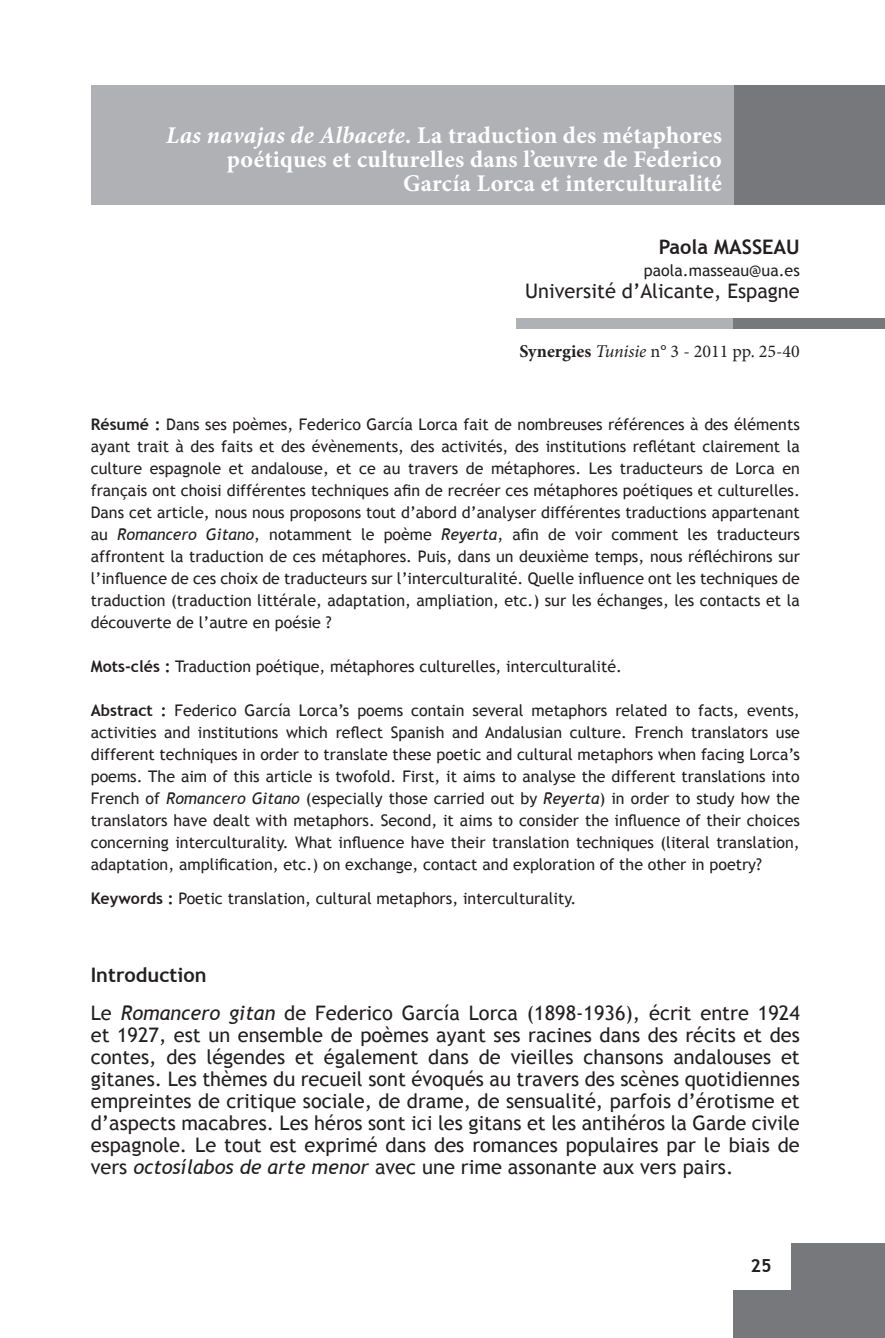
<style>
.page{position:relative;width:885px;height:1338px;background:#fff}
.page>*{position:absolute;margin:0;border:0;box-sizing:border-box;transform-origin:0 0}
.t1{font:700 24px/24px "Minion Pro";letter-spacing:.01em;color:#fff;text-align:right}
.t2{font:20px/22px "Trebuchet MS";color:#231f20}
.t3{font:700 20px "Trebuchet MS";color:#231f20}
.t4{font:18px "Minion Pro";color:#231f20}
.t5{font:700 18px "Trebuchet MS";color:#231f20}
.t6{font:16px/22px "Trebuchet MS";color:#231f20;text-align:justify}
.s1{font-style:italic}
.s2{font-weight:700}
</style>
<div class="page">
<div style="left:733px;top:1243px;width:151px;height:95px;background:#76787b"></div>
<div style="left:731px;top:1242px;width:59px;height:48px;background:#fff"></div>
<div style="left:516px;top:318px;width:219px;height:11px;background:#b0b1b5"></div>
<div style="left:730px;top:85px;width:154px;height:119px;background:#76787b"></div>
<div style="left:733px;top:318px;width:151px;height:11px;background:#76787b"></div>
<div style="left:91px;top:85px;width:642px;height:120px;background:#b0b1b5"></div>
<h1 class="t1" style="left:166px;top:123px;width:557px"><span class="s1">Las navajas de Albacete</span>. La traduction des métaphores poétiques et culturelles dans l’œuvre de Federico<br>García Lorca et interculturalité</h1>
<p class="t3" style="left:658px;top:234px;width:142px">Paola MASSEAU</p>
<p class="t6" style="left:643px;top:259px;width:157px">paola.masseau@ua.es</p>
<p class="t2" style="left:525px;top:280px;width:276px">Université d’Alicante, Espagne</p>
<p class="t4" style="left:519px;top:340px;width:282px"><span class="s2">Synergies</span> <span class="s1">Tunisie</span> n° 3 - 2011 pp. 25-40</p>
<p class="t6" style="left:91px;top:413px;width:710px"><span class="s2">Résumé :</span> Dans ses poèmes, Federico García Lorca fait de nombreuses références à des éléments ayant trait à des faits et des évènements, des activités, des institutions reflétant clairement la culture espagnole et andalouse, et ce au travers de métaphores. Les traducteurs de Lorca en français ont choisi différentes techniques afin de recréer ces métaphores poétiques et culturelles.<br>Dans cet article, nous nous proposons tout d’abord d’analyser différentes traductions appartenant au <span class="s1">Romancero Gitano</span>, notamment le poème <span class="s1">Reyerta</span>, afin de voir comment les traducteurs affrontent la traduction de ces métaphores. Puis, dans un deuxième temps, nous réfléchirons sur l’influence de ces choix de traducteurs sur l’interculturalité. Quelle influence ont les techniques de traduction (traduction littérale, adaptation, ampliation, etc.) sur les échanges, les contacts et la découverte de l’autre en poésie ?</p>
<p class="t6" style="left:91px;top:655px;width:533px"><span class="s2">Mots-clés :</span> Traduction poétique, métaphores culturelles, interculturalité.</p>
<p class="t6" style="left:91px;top:699px;width:710px"><span class="s2">Abstract :</span> Federico García Lorca’s poems contain several metaphors related to facts, events, activities and institutions which reflect Spanish and Andalusian culture. French translators use different techniques in order to translate these poetic and cultural metaphors when facing Lorca’s poems. The aim of this article is twofold. First, it aims to analyse the different translations into French of <span class="s1">Romancero Gitano</span> (especially those carried out by <span class="s1">Reyerta</span>) in order to study how the translators have dealt with metaphors. Second, it aims to consider the influence of their choices concerning interculturality. What influence have their translation techniques (literal translation, adaptation, amplification, etc.) on exchange, contact and exploration of the other in poetry?</p>
<p class="t6" style="left:91px;top:887px;width:487px"><span class="s2">Keywords :</span> Poetic translation, cultural metaphors, interculturality.</p>
<p class="t2" style="left:91px;top:956px;width:710px;line-height:38px"><span class="s2">Introduction<br></span>Le <span class="s1">Romancero gitan</span> de Federico García Lorca (1898-1936), écrit entre 1924</p>
<p class="t2" style="left:91px;top:1024px;width:710px;text-align:justify">et 1927, est un ensemble de poèmes ayant ses racines dans des récits et des contes, des légendes et également dans de vieilles chansons andalouses et gitanes. Les thèmes du recueil sont évoqués au travers des scènes quotidiennes empreintes de critique sociale, de drame, de sensualité, parfois d’érotisme et d’aspects macabres. Les héros sont ici les gitans et les antihéros la Garde civile espagnole. Le tout est exprimé dans des romances populaires par le biais de vers <span class="s1">octosílabos de arte menor</span> avec une rime assonante aux vers pairs.</p>
<p class="t5" style="left:750px;top:1255px;width:23px">25</p>
</div>
